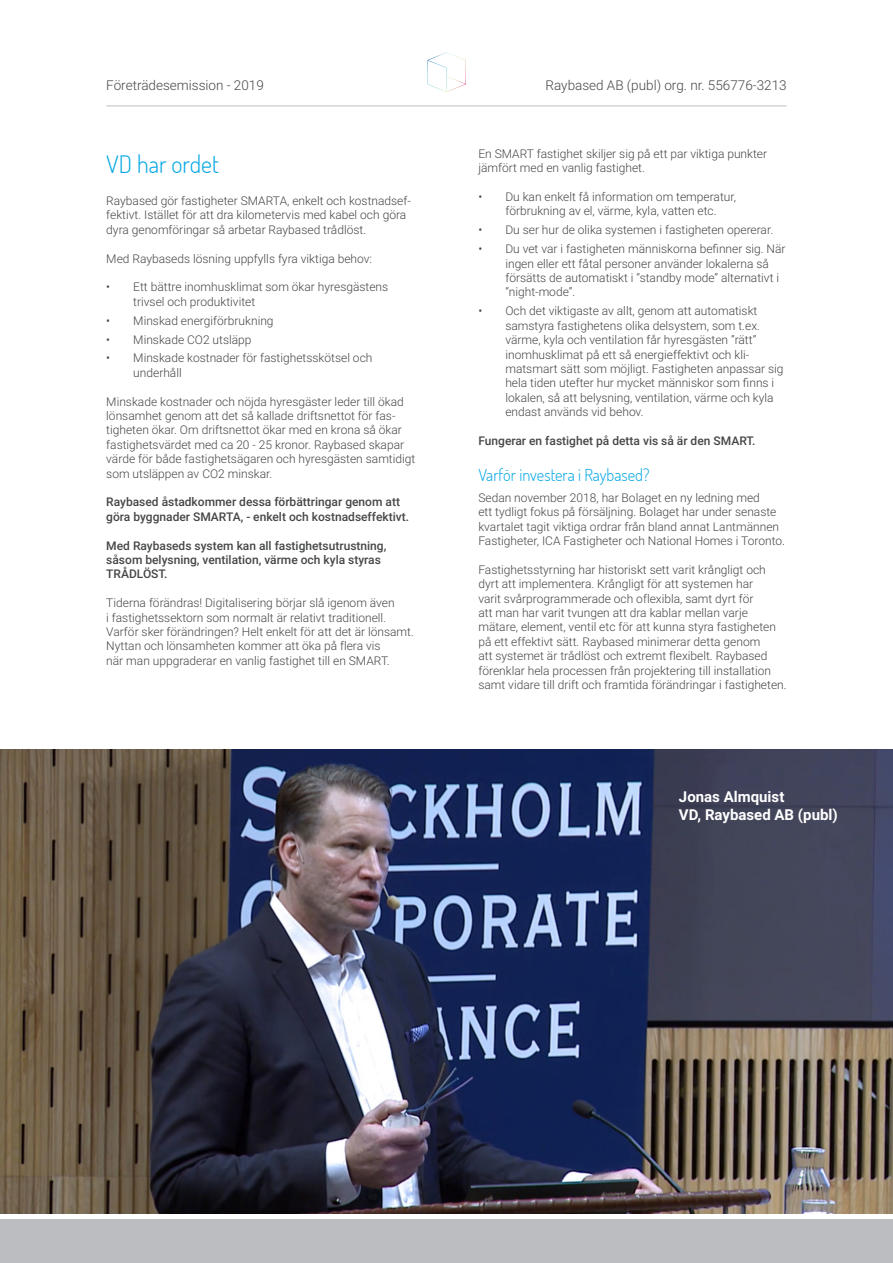
<style>
.page{position:relative;width:893px;height:1263px;background:#fff}
.page>*{position:absolute;margin:0;border:0;box-sizing:border-box;transform-origin:0 0}
.Rubrik_stor{font:300 24px "Dosis";color:#00a6e4}
.Rubrik_Mellan{font:300 16.5px "Dosis";color:#00a6e4}
.Brödtext{font:700 15px/18px "Roboto";color:#fff}
.t1{font:300 13.5px "Roboto";color:#454647}
.Brödtext-2{font:300 12px/14.4px "Roboto";color:#454647}
.Brödtext-3{font:500 12px/14.4px "Roboto";color:#454647}
</style>
<div class="page">
<hr style="left:106px;top:106px;width:681px;height:1px;background:#bcbdc0">
<svg style="left:428px;top:52px;width:38px;height:40px"></svg>
<div style="left:0;top:1219px;width:893px;height:44px;background:#bcbdc0"></div>
<img style="left:0;top:750px;width:893px;height:463px">
<p class="t1" style="left:106px;top:76px;width:159px">Företrädesemission - 2019</p>
<p class="t1" style="left:546px;top:76px;width:243px">Raybased AB (publ) org. nr. 556776-3213</p>
<p class="Rubrik_stor" style="left:106px;top:149px;width:114px">VD har ordet</p>
<p class="Brödtext-2" style="left:106px;top:193px;width:306px">Raybased gör fastigheter SMARTA, enkelt och kostnadsef&shy;fektivt. Istället för att dra kilometervis med kabel och göra dyra genomföringar så arbetar Raybased trådlöst.</p>
<p class="Brödtext-2" style="left:106px;top:251px;width:267px">Med Raybaseds lösning uppfylls fyra viktiga behov:</p>
<p class="Brödtext-2" style="left:133px;top:279px;width:256px;text-indent:-27px">• Ett bättre inomhusklimat som ökar hyresgästens trivsel och produktivitet</p>
<p class="Brödtext-2" style="left:106px;top:313px;width:169px">• Minskad energiförbrukning</p>
<p class="Brödtext-2" style="left:106px;top:332px;width:147px">• Minskade CO2 utsläpp</p>
<p class="Brödtext-2" style="left:133px;top:350px;width:241px;text-indent:-27px">• Minskade kostnader för fastighetsskötsel och underhåll</p>
<p class="Brödtext-2" style="left:106px;top:394px;width:311px">Minskade kostnader och nöjda hyresgäster leder till ökad lönsamhet genom att det så kallade driftsnettot för fas&shy;tigheten ökar. Om driftsnettot ökar med en krona så ökar fastighetsvärdet med ca 20 - 25 kronor. Raybased skapar värde för både fastighetsägaren och hyresgästen samtidigt som utsläppen av CO2 minskar.</p>
<p class="Brödtext-3" style="left:106px;top:494px;width:304px">Raybased åstadkommer dessa förbättringar genom att göra byggnader SMARTA, - enkelt och kostnadseffektivt.</p>
<p class="Brödtext-3" style="left:106px;top:538px;width:282px">Med Raybaseds system kan all fastighetsutrustning, såsom belysning, ventilation, värme och kyla styras<br>TRÅDLÖST.</p>
<p class="Brödtext-2" style="left:106px;top:595px;width:309px">Tiderna förändras! Digitalisering börjar slå igenom även<br>i fastighetssektorn som normalt är relativt traditionell.<br>Varför sker förändringen? Helt enkelt för att det är lönsamt.<br>Nyttan och lönsamheten kommer att öka på flera vis<br>när man uppgraderar en vanlig fastighet till en SMART.</p>
<p class="Brödtext-2" style="left:478px;top:146px;width:290px">En SMART fastighet skiljer sig på ett par viktiga punkter jämfört med en vanlig fastighet.</p>
<p class="Brödtext-2" style="left:505px;top:189px;width:232px;text-indent:-27px">• Du kan enkelt få information om temperatur, förbrukning av el, värme, kyla, vatten etc.</p>
<p class="Brödtext-2" style="left:478px;top:222px;width:296px">• Du ser hur de olika systemen i fastigheten opererar.</p>
<p class="Brödtext-2" style="left:505px;top:241px;width:282px;text-indent:-27px">• Du vet var i fastigheten människorna befinner sig. När ingen eller ett fåtal personer använder lokalerna så försätts de automatiskt i “standby mode” alternativt i “night-mode”.</p>
<p class="Brödtext-2" style="left:505px;top:303px;width:280px;text-indent:-27px">• Och det viktigaste av allt, genom att automatiskt samstyra fastighetens olika delsystem, som t.ex. värme, kyla och ventilation får hyresgästen ”rätt” inomhusklimat på ett så energieffektivt och kli&shy;matsmart sätt som möjligt. Fastigheten anpassar sig hela tiden utefter hur mycket människor som finns i lokalen, så att belysning, ventilation, värme och kyla endast används vid behov.</p>
<p class="Brödtext-3" style="left:478px;top:433px;width:279px">Fungerar en fastighet på detta vis så är den SMART.</p>
<p class="Rubrik_Mellan" style="left:478px;top:464px;width:173px">Varför investera i Raybased?</p>
<p class="Brödtext-2" style="left:478px;top:490px;width:308px">Sedan november 2018, har Bolaget en ny ledning med<br>ett tydligt fokus på försäljning. Bolaget har under senaste kvartalet tagit viktiga ordrar från bland annat Lantmännen Fastigheter, ICA Fastigheter och National Homes i Toronto.</p>
<p class="Brödtext-2" style="left:478px;top:562px;width:310px">Fastighetsstyrning har historiskt sett varit krångligt och dyrt att implementera. Krångligt för att systemen har<br>varit svårprogrammerade och oflexibla, samt dyrt för<br>att man har varit tvungen att dra kablar mellan varje mätare, element, ventil etc för att kunna styra fastigheten på ett effektivt sätt. Raybased minimerar detta genom<br>att systemet är trådlöst och extremt flexibelt. Raybased förenklar hela processen från projektering till installation samt vidare till drift och framtida förändringar i fastigheten.</p>
<p class="Brödtext" style="left:679px;top:787px;width:160px">Jonas Almquist<br>VD, Raybased AB (publ)</p>
</div>
